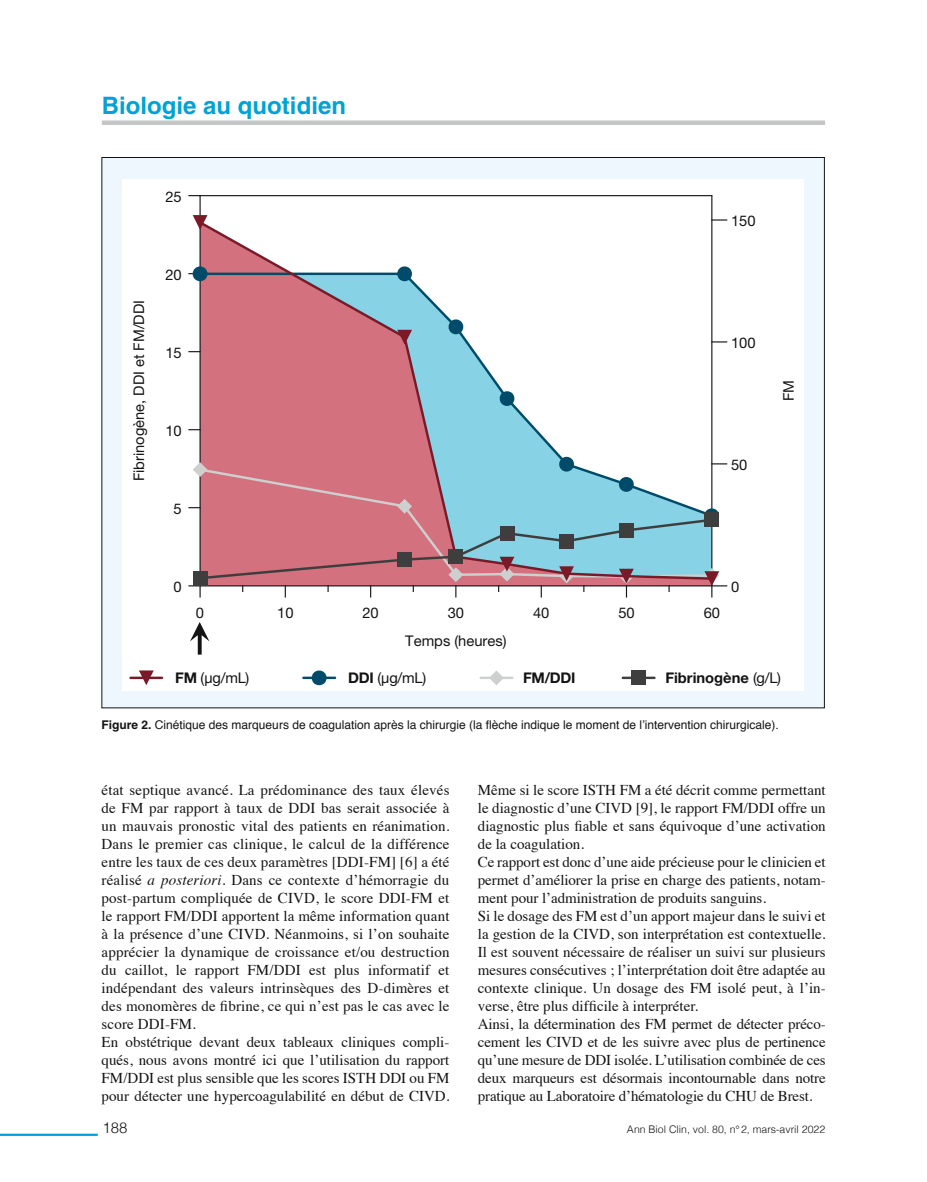
<style>
.page{position:relative;width:927px;height:1182px;background:#fff}
.page>*{position:absolute;margin:0;border:0;box-sizing:border-box;transform-origin:0 0}
.t1{font:700 24px "Helvetica";color:#00a3d3}
.t2{font:15px/18px "Times";color:#131413}
.t3{font:300 15px "Helvetica";color:#131413}
.t4{font:14.7px "Helvetica Neue LT Std";color:#131413}
.t5{font:700 14.7px "Helvetica Neue LT Std";color:#131413}
.t6{font:12px "Helvetica";color:#131413}
.t7{font:300 10.5px "Helvetica";color:#131413}
.s1{font-weight:700}
.s2{font-weight:400}
.s3{font-style:italic}
</style>
<div class="page">
<hr style="left:0;top:1133px;width:98px;height:2px;background:#00a3d3">
<div style="left:102px;top:120px;width:723px;height:5px;background:#c4c5c5"></div>
<div style="left:102px;top:157px;width:722px;height:551px;background:#eef7fd"></div>
<div style="left:122px;top:179px;width:681px;height:512px;background:#fff"></div>
<hr style="left:200px;top:195px;width:511px;height:1px;background:#131413">
<hr style="left:199px;top:196px;width:2px;height:390px;background:#131413">
<hr style="left:711px;top:196px;width:1px;height:390px;background:#131413">
<svg style="left:711px;top:219px;width:15px;height:2px"></svg>
<svg style="left:193px;top:464px;width:5px;height:11px"></svg>
<svg style="left:189px;top:266px;width:9px;height:15px"></svg>
<svg style="left:198px;top:220px;width:516px;height:279px"></svg>
<svg style="left:193px;top:215px;width:14px;height:15px"></svg>
<svg style="left:397px;top:330px;width:15px;height:14px"></svg>
<svg style="left:189px;top:499px;width:537px;height:98px;background:#b49fab"></svg>
<hr style="left:622px;top:676px;width:32px;height:3px;background:#3f3e3e">
<svg style="left:631px;top:670px;width:15px;height:15px"></svg>
<hr style="left:303px;top:676px;width:32px;height:3px;background:#004b6a">
<svg style="left:311px;top:670px;width:16px;height:16px"></svg>
<hr style="left:130px;top:676px;width:32px;height:3px;background:#7a1a28">
<svg style="left:139px;top:670px;width:15px;height:15px"></svg>
<hr style="left:480px;top:676px;width:32px;height:3px;background:#cecfcf">
<svg style="left:489px;top:670px;width:15px;height:15px"></svg>
<svg style="left:190px;top:622px;width:19px;height:32px"></svg>
<h1 class="t1" style="left:102px;top:91px;width:246px">Biologie au quotidien</h1>
<p class="t4" style="left:165px;top:187px;width:18px">25</p>
<p class="t4" style="left:130px;top:481px;width:183px;rotate:-90deg">Fibrinogène, DDI et FM/DDI</p>
<p class="t4" style="left:165px;top:266px;width:18px">20</p>
<p class="t4" style="left:165px;top:344px;width:18px">15</p>
<p class="t4" style="left:165px;top:422px;width:18px">10</p>
<p class="t4" style="left:173px;top:500px;width:10px">5</p>
<p class="t4" style="left:731px;top:212px;width:26px">150</p>
<p class="t4" style="left:731px;top:334px;width:26px">100</p>
<p class="t4" style="left:731px;top:456px;width:18px">50</p>
<p class="t4" style="left:779px;top:401px;width:23px;rotate:-90deg">FM</p>
<p class="t4" style="left:173px;top:578px;width:10px">0</p>
<p class="t4" style="left:196px;top:604px;width:10px">0</p>
<p class="t4" style="left:277px;top:604px;width:18px">10</p>
<p class="t4" style="left:362px;top:604px;width:18px">20</p>
<p class="t4" style="left:448px;top:604px;width:18px">30</p>
<p class="t4" style="left:533px;top:604px;width:18px">40</p>
<p class="t4" style="left:618px;top:604px;width:18px">50</p>
<p class="t4" style="left:703px;top:604px;width:18px">60</p>
<p class="t4" style="left:405px;top:632px;width:103px">Temps (heures)</p>
<p class="t4" style="left:731px;top:578px;width:10px">0</p>
<p class="t4" style="left:175px;top:669px;width:76px"><span class="s1">FM</span> (µg/mL)</p>
<p class="t4" style="left:348px;top:669px;width:80px"><span class="s1">DDI</span> (µg/mL)</p>
<p class="t5" style="left:523px;top:668px;width:54px">FM/DDI</p>
<p class="t5" style="left:665px;top:668px;width:117px">Fibrinogène <span class="s2">(g/L)</span></p>
<p class="t6" style="left:101px;top:715px;width:678px"><span class="s1">Figure 2.</span> Cinétique des marqueurs de coagulation après la chirurgie (la flèche indique le moment de l’intervention chirurgicale).</p>
<p class="t2" style="left:102px;top:779px;width:349px">état septique avancé. La prédominance des taux élevés de FM par rapport à taux de DDI bas serait associée à un mauvais pronostic vital des patients en réanimation.<br>Dans le premier cas clinique, le calcul de la différence entre les taux de ces deux paramètres [DDI-FM] [6] a été réalisé <span class="s3">a posteriori</span>. Dans ce contexte d’hémorragie du post-partum compliquée de CIVD, le score DDI-FM et le rapport FM/DDI apportent la même information quant à la présence d’une CIVD. Néanmoins, si l’on souhaite apprécier la dynamique de croissance et/ou destruction du caillot, le rapport FM/DDI est plus informatif et indépendant des valeurs intrinsèques des D-dimères et des monomères de fibrine, ce qui n’est pas le cas avec le score DDI-FM.<br>En obstétrique devant deux tableaux cliniques compli&shy;qués, nous avons montré ici que l’utilisation du rapport FM/DDI est plus sensible que les scores ISTH DDI ou FM pour détecter une hypercoagulabilité en début de CIVD.</p>
<p class="t2" style="left:478px;top:779px;width:349px">Même si le score ISTH FM a été décrit comme permettant le diagnostic d’une CIVD [9], le rapport FM/DDI offre un diagnostic plus fiable et sans équivoque d’une activation de la coagulation.<br>Ce rapport est donc d’une aide précieuse pour le clinicien et permet d’améliorer la prise en charge des patients, notam&shy;ment pour l’administration de produits sanguins.<br>Si le dosage des FM est d’un apport majeur dans le suivi et la gestion de la CIVD, son interprétation est contextuelle.<br>Il est souvent nécessaire de réaliser un suivi sur plusieurs mesures consécutives ; l’interprétation doit être adaptée au contexte clinique. Un dosage des FM isolé peut, à l’in&shy;verse, être plus difficile à interpréter.<br>Ainsi, la détermination des FM permet de détecter préco&shy;cement les CIVD et de les suivre avec plus de pertinence qu’une mesure de DDI isolée. L’utilisation combinée de ces deux marqueurs est désormais incontournable dans notre pratique au Laboratoire d’hématologie du CHU de Brest.</p>
<p class="t3" style="left:102px;top:1115px;width:27px">188</p>
<p class="t7" style="left:627px;top:1120px;width:200px">Ann Biol Clin, vol. 80, n°2, mars-avril 2022</p>
</div>
